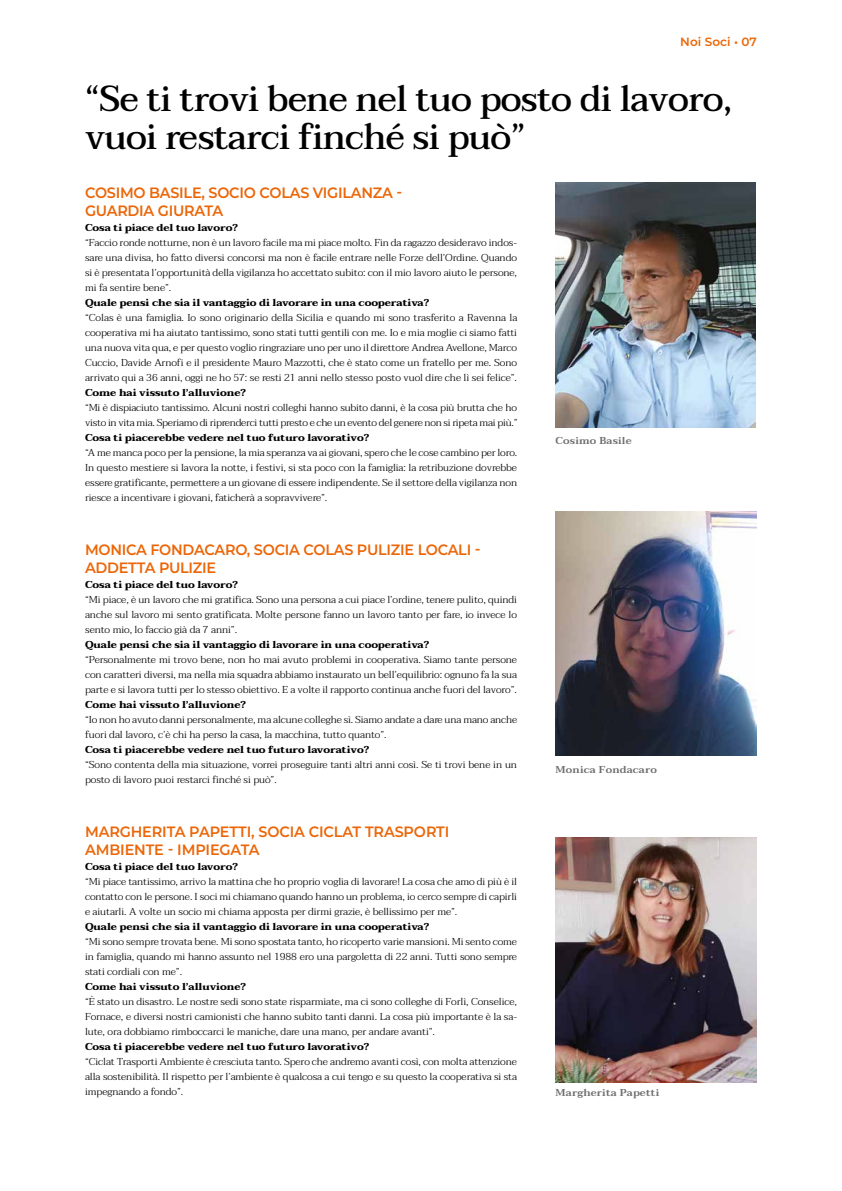
<style>
.page{position:relative;width:842px;height:1191px;background:#fff}
.page>*{position:absolute;margin:0;border:0;box-sizing:border-box;transform-origin:0 0}
.t1{font:500 36px/38px "Taviraj";letter-spacing:-.02em;color:#000}
.t2{font:600 15px/18px "Montserrat";letter-spacing:-.015em;color:#ec6608;scale:.96 1}
.t3{font:600 12px "Montserrat";letter-spacing:.005em;color:#ec6608}
.t4{font:300 10px/15px "Taviraj";letter-spacing:-.01em;color:#000;text-align:justify}
.t5{font:700 10px "Taviraj";letter-spacing:-.01em;color:#000;scale:1.05 1}
.t6{font:600 10px "Taviraj";letter-spacing:.015em;color:#706f6f;scale:1.06 1}
</style>
<div class="page">
<img style="left:556px;top:512px;width:201px;height:243px">
<img style="left:556px;top:182px;width:199px;height:246px">
<img style="left:556px;top:837px;width:201px;height:245px">
<p class="t3" style="left:680px;top:34px;width:78px">Noi Soci • 07</p>
<h1 class="t1" style="left:85px;top:80px;width:648px">“Se ti trovi bene nel tuo posto di lavoro, vuoi restarci finché si può”</h1>
<h2 class="t2" style="left:85px;top:183px;width:332px">COSIMO BASILE, SOCIO COLAS VIGILANZA -<br>GUARDIA GIURATA</h2>
<p class="t5" style="left:85px;top:221px;width:147px">Cosa ti piace del tuo lavoro?</p>
<p class="t4" style="left:85px;top:235px;width:434px">“Faccio ronde notturne, non è un lavoro facile ma mi piace molto. Fin da ragazzo desideravo indos&shy;sare una divisa, ho fatto diversi concorsi ma non è facile entrare nelle Forze dell’Ordine. Quando si è presentata l’opportunità della vigilanza ho accettato subito: con il mio lavoro aiuto le persone, mi fa sentire bene”.</p>
<p class="t5" style="left:85px;top:296px;width:329px">Quale pensi che sia il vantaggio di lavorare in una cooperativa?</p>
<p class="t4" style="left:85px;top:310px;width:434px">“Colas è una famiglia. Io sono originario della Sicilia e quando mi sono trasferito a Ravenna la cooperativa mi ha aiutato tantissimo, sono stati tutti gentili con me. Io e mia moglie ci siamo fatti una nuova vita qua, e per questo voglio ringraziare uno per uno il direttore Andrea Avellone, Marco Cuccio, Davide Arnofi e il presidente Mauro Mazzotti, che è stato come un fratello per me. Sono arrivato qui a 36 anni, oggi ne ho 57: se resti 21 anni nello stesso posto vuol dire che lì sei felice”.</p>
<p class="t5" style="left:85px;top:386px;width:155px">Come hai vissuto l’alluvione?</p>
<p class="t4" style="left:85px;top:400px;width:434px">“Mi è dispiaciuto tantissimo. Alcuni nostri colleghi hanno subito danni, è la cosa più brutta che ho visto in vita mia. Speriamo di riprenderci tutti presto e che un evento del genere non si ripeta mai più.”</p>
<p class="t5" style="left:85px;top:431px;width:272px">Cosa ti piacerebbe vedere nel tuo futuro lavorativo?</p>
<p class="t4" style="left:85px;top:445px;width:434px">“A me manca poco per la pensione, la mia speranza va ai giovani, spero che le cose cambino per loro.<br>In questo mestiere si lavora la notte, i festivi, si sta poco con la famiglia: la retribuzione dovrebbe essere gratificante, permettere a un giovane di essere indipendente. Se il settore della vigilanza non riesce a incentivare i giovani, faticherà a sopravvivere”.</p>
<p class="t6" style="left:556px;top:434px;width:73px">Cosimo Basile</p>
<h2 class="t2" style="left:85px;top:540px;width:413px">MONICA FONDACARO, SOCIA COLAS PULIZIE LOCALI -<br>ADDETTA PULIZIE</h2>
<p class="t5" style="left:85px;top:578px;width:147px">Cosa ti piace del tuo lavoro?</p>
<p class="t4" style="left:85px;top:592px;width:434px">“Mi piace, è un lavoro che mi gratifica. Sono una persona a cui piace l’ordine, tenere pulito, quindi anche sul lavoro mi sento gratificata. Molte persone fanno un lavoro tanto per fare, io invece lo sento mio, lo faccio già da 7 anni”.</p>
<p class="t5" style="left:85px;top:638px;width:329px">Quale pensi che sia il vantaggio di lavorare in una cooperativa?</p>
<p class="t4" style="left:85px;top:652px;width:433px">“Personalmente mi trovo bene, non ho mai avuto problemi in cooperativa. Siamo tante persone con caratteri diversi, ma nella mia squadra abbiamo instaurato un bell’equilibrio: ognuno fa la sua parte e si lavora tutti per lo stesso obiettivo. E a volte il rapporto continua anche fuori del lavoro”.</p>
<p class="t5" style="left:85px;top:698px;width:155px">Come hai vissuto l’alluvione?</p>
<p class="t4" style="left:85px;top:712px;width:434px">“Io non ho avuto danni personalmente, ma alcune colleghe sì. Siamo andate a dare una mano anche fuori dal lavoro, c’è chi ha perso la casa, la macchina, tutto quanto”.</p>
<p class="t5" style="left:85px;top:743px;width:272px">Cosa ti piacerebbe vedere nel tuo futuro lavorativo?</p>
<p class="t4" style="left:85px;top:757px;width:433px">“Sono contenta della mia situazione, vorrei proseguire tanti altri anni così. Se ti trovi bene in un posto di lavoro puoi restarci finché si può”.</p>
<h2 class="t2" style="left:85px;top:822px;width:381px">MARGHERITA PAPETTI, SOCIA CICLAT TRASPORTI<br>AMBIENTE - IMPIEGATA</h2>
<p class="t5" style="left:85px;top:860px;width:147px">Cosa ti piace del tuo lavoro?</p>
<p class="t4" style="left:85px;top:874px;width:433px">“Mi piace tantissimo, arrivo la mattina che ho proprio voglia di lavorare! La cosa che amo di più è il contatto con le persone. I soci mi chiamano quando hanno un problema, io cerco sempre di capirli e aiutarli. A volte un socio mi chiama apposta per dirmi grazie, è bellissimo per me”.</p>
<p class="t5" style="left:85px;top:920px;width:329px">Quale pensi che sia il vantaggio di lavorare in una cooperativa?</p>
<p class="t4" style="left:85px;top:934px;width:433px">“Mi sono sempre trovata bene. Mi sono spostata tanto, ho ricoperto varie mansioni. Mi sento come in famiglia, quando mi hanno assunto nel 1988 ero una pargoletta di 22 anni. Tutti sono sempre stati cordiali con me”.</p>
<p class="t5" style="left:85px;top:980px;width:155px">Come hai vissuto l’alluvione?</p>
<p class="t4" style="left:85px;top:994px;width:434px">“È stato un disastro. Le nostre sedi sono state risparmiate, ma ci sono colleghe di Forlì, Conselice, Fornace, e diversi nostri camionisti che hanno subito tanti danni. La cosa più importante è la sa&shy;lute, ora dobbiamo rimboccarci le maniche, dare una mano, per andare avanti”.</p>
<p class="t5" style="left:85px;top:1040px;width:272px">Cosa ti piacerebbe vedere nel tuo futuro lavorativo?</p>
<p class="t4" style="left:85px;top:1054px;width:433px">“Ciclat Trasporti Ambiente è cresciuta tanto. Spero che andremo avanti così, con molta attenzione alla sostenibilità. Il rispetto per l’ambiente è qualcosa a cui tengo e su questo la cooperativa si sta impegnando a fondo”.</p>
<p class="t6" style="left:556px;top:764px;width:97px">Monica Fondacaro</p>
<p class="t6" style="left:556px;top:1087px;width:99px">Margherita Papetti</p>
</div>
